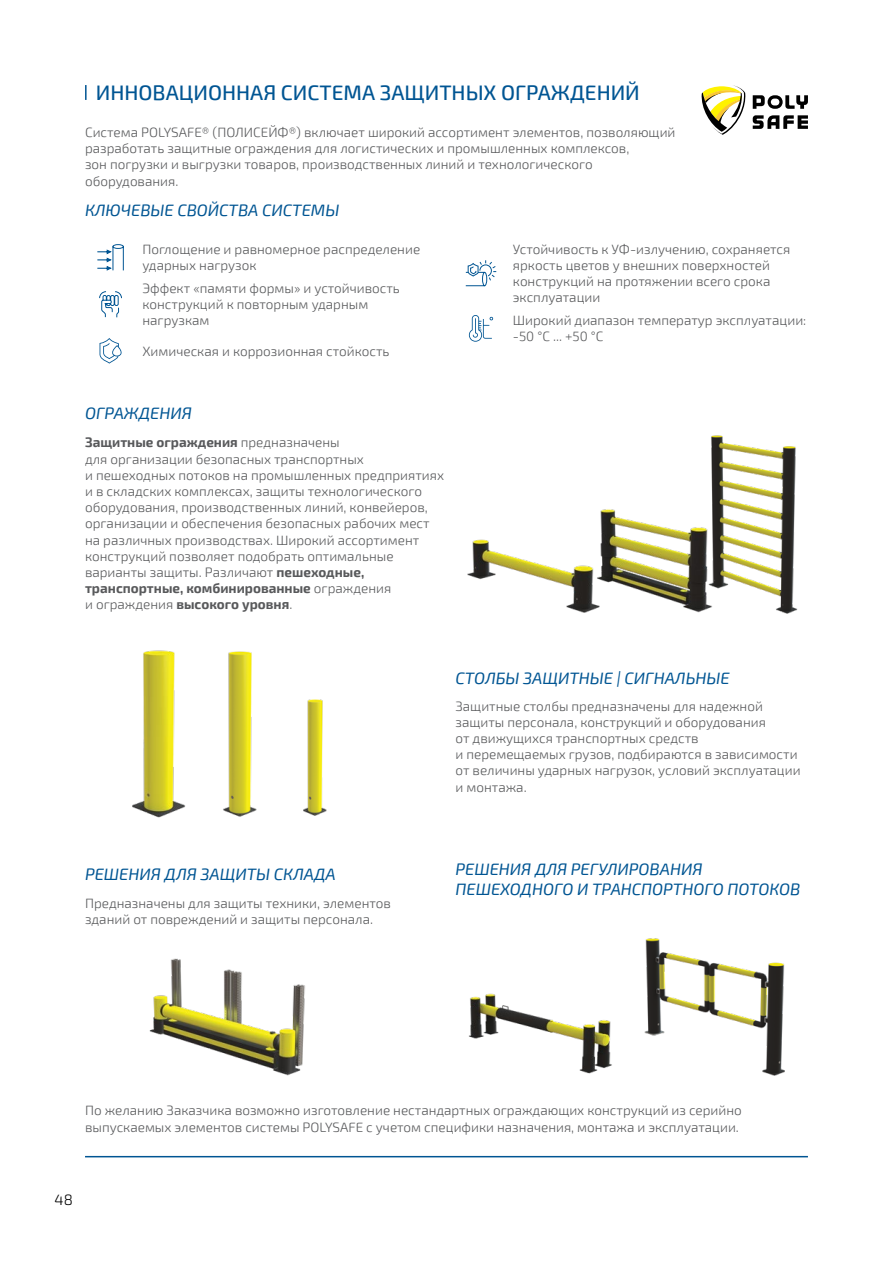
<style>
.page{position:relative;width:893px;height:1263px;background:#fff}
.page>*{position:absolute;margin:0;border:0;box-sizing:border-box;transform-origin:0 0}
.t1{font:500 21px "Exo 2";color:#005593}
.t2{font:italic 16.5px/19.8px "Exo 2";color:#005593}
.t3{font:300 15px "Exo 2";color:#000}
.t4{font:300 13.5px/16.2px "Exo 2";color:#58595b}
.s1{font-weight:700}
</style>
<div class="page">
<hr style="left:85px;top:1156px;width:723px;height:1px;background:#005593">
<img style="left:698px;top:435px;width:100px;height:179px">
<svg style="left:85px;top:85px;width:2px;height:15px"></svg>
<svg style="left:753px;top:95px;width:55px;height:14px"></svg>
<svg style="left:753px;top:115px;width:55px;height:14px"></svg>
<svg style="left:702px;top:85px;width:44px;height:50px"></svg>
<img style="left:149px;top:958px;width:156px;height:118px">
<div style="left:113px;top:244px;width:11px;height:5px;border:1px solid #005593;border-radius:50%"></div>
<svg style="left:123px;top:247px;width:1px;height:23px"></svg>
<svg style="left:97px;top:247px;width:17px;height:24px"></svg>
<svg style="left:99px;top:291px;width:23px;height:27px"></svg>
<svg style="left:100px;top:338px;width:22px;height:26px"></svg>
<svg style="left:466px;top:260px;width:31px;height:26px"></svg>
<svg style="left:469px;top:315px;width:24px;height:27px"></svg>
<img style="left:600px;top:506px;width:121px;height:106px">
<img style="left:303px;top:699px;width:24px;height:117px">
<img style="left:223px;top:651px;width:34px;height:166px">
<img style="left:132px;top:650px;width:54px;height:168px">
<img style="left:644px;top:938px;width:141px;height:138px">
<img style="left:469px;top:993px;width:143px;height:81px">
<img style="left:467px;top:512px;width:150px;height:100px">
<h1 class="t1" style="left:96px;top:80px;width:545px">ИННОВАЦИОННАЯ СИСТЕМА ЗАЩИТНЫХ ОГРАЖДЕНИЙ</h1>
<p class="t4" style="left:85px;top:124px;width:592px">Система POLYSAFE® (ПОЛИСЕЙФ®) включает широкий ассортимент элементов, позволяющий разработать защитные ограждения для логистических и промышленных комплексов,<br>зон погрузки и выгрузки товаров, производственных линий и технологического оборудования.</p>
<p class="t2" style="left:85px;top:200px;width:256px">КЛЮЧЕВЫЕ СВОЙСТВА СИСТЕМЫ</p>
<p class="t4" style="left:142px;top:241px;width:279px">Поглощение и равномерное распределение ударных нагрузок</p>
<p class="t4" style="left:142px;top:280px;width:259px">Эффект «памяти формы» и устойчивость конструкций к повторным ударным нагрузкам</p>
<p class="t4" style="left:142px;top:343px;width:249px">Химическая и коррозионная стойкость</p>
<p class="t2" style="left:85px;top:404px;width:108px">ОГРАЖДЕНИЯ</p>
<p class="t4" style="left:85px;top:435px;width:361px"><span class="s1">Защитные ограждения</span> предназначены<br>для организации безопасных транспортных<br>и пешеходных потоков на промышленных предприятиях и в складских комплексах, защиты технологического оборудования, производственных линий, конвейеров, организации и обеспечения безопасных рабочих мест на различных производствах. Широкий ассортимент конструкций позволяет подобрать оптимальные варианты защиты. Различают <span class="s1">пешеходные, транспортные, комбинированные</span> ограждения<br>и ограждения <span class="s1">высокого уровня</span>.</p>
<p class="t4" style="left:513px;top:241px;width:279px">Устойчивость к УФ-излучению, сохраняется яркость цветов у внешних поверхностей конструкций на протяжении всего срока эксплуатации</p>
<p class="t4" style="left:513px;top:312px;width:295px">Широкий диапазон температур эксплуатации: -50 °С ... +50 °С</p>
<p class="t2" style="left:455px;top:669px;width:276px">СТОЛБЫ ЗАЩИТНЫЕ | СИГНАЛЬНЫЕ</p>
<p class="t4" style="left:455px;top:698px;width:347px">Защитные столбы предназначены для надежной защиты персонала, конструкций и оборудования<br>от движущихся транспортных средств<br>и перемещаемых грузов, подбираются в зависимости от величины ударных нагрузок, условий эксплуатации и монтажа.</p>
<p class="t2" style="left:85px;top:865px;width:252px">РЕШЕНИЯ ДЛЯ ЗАЩИТЫ СКЛАДА</p>
<p class="t2" style="left:455px;top:859px;width:346px">РЕШЕНИЯ ДЛЯ РЕГУЛИРОВАНИЯ<br>ПЕШЕХОДНОГО И ТРАНСПОРТНОГО ПОТОКОВ</p>
<p class="t4" style="left:85px;top:895px;width:307px">Предназначены для защиты техники, элементов зданий от повреждений и защиты персонала.</p>
<p class="t4" style="left:85px;top:1103px;width:658px">По желанию Заказчика возможно изготовление нестандартных ограждающих конструкций из серийно выпускаемых элементов системы POLYSAFE с учетом специфики назначения, монтажа и эксплуатации.</p>
<p class="t3" style="left:55px;top:1191px;width:20px">48</p>
</div>
